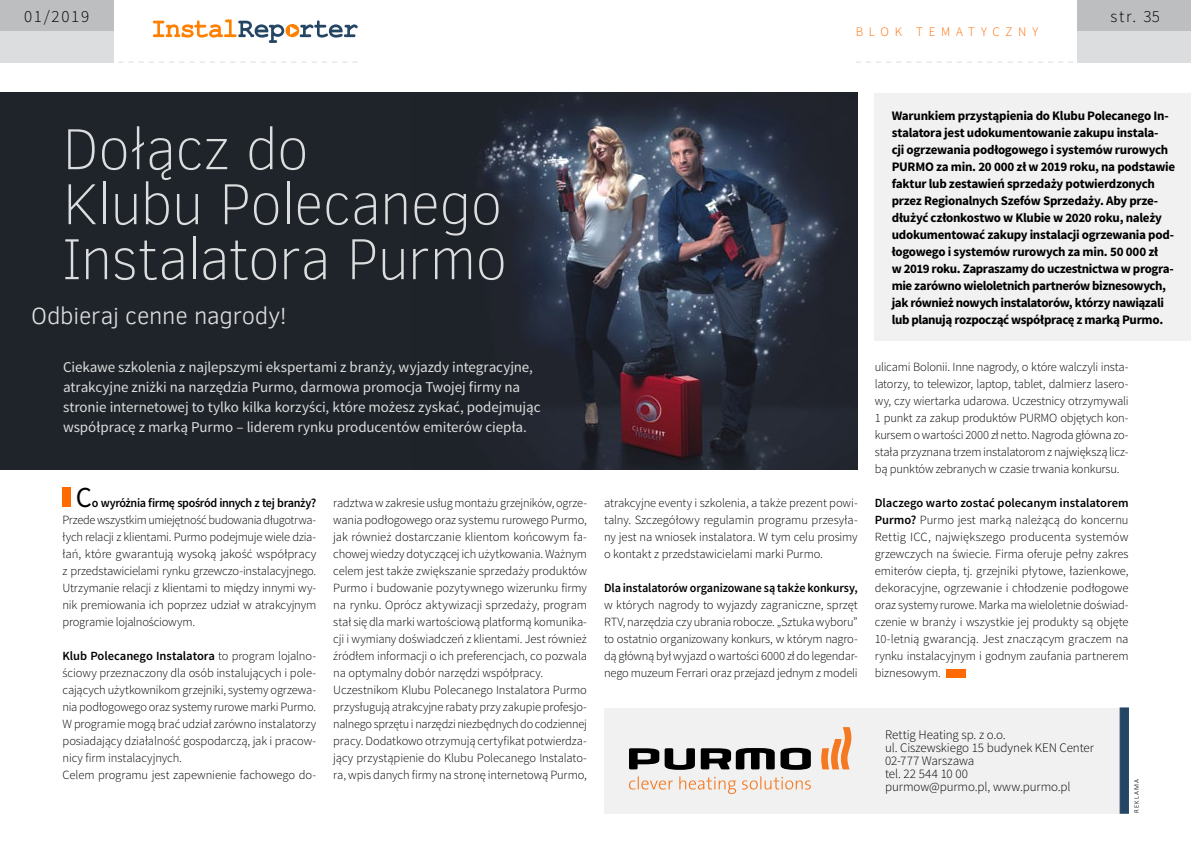
<style>
.page{position:relative;width:1191px;height:842px;background:#fff}
.page>*{position:absolute;margin:0;border:0;box-sizing:border-box;transform-origin:0 0}
.t1{font:100 59px/55px "Clear Sans";letter-spacing:-.02em;color:#dcddde}
.t2{font:29px "Source Sans Pro";color:#000}
.t3{font:300 24px "Clear Sans";letter-spacing:-.01em;color:#dcddde}
.t4{font:300 17px "Source Sans Pro";letter-spacing:.1em;color:#000}
.t5{font:15px/20px "Source Sans Pro";letter-spacing:-.005em;color:#dcddde}
.t6{font:700 13px/17px "Source Sans Pro";letter-spacing:-.025em;color:#000}
.t7{font:300 13px/13px "Source Sans Pro";letter-spacing:-.005em;color:#000}
.t8{font:300 13px "Source Sans Pro";letter-spacing:.445em;color:#ff6a00}
.t9{font:300 12.5px/17px "Source Sans Pro";letter-spacing:-.01em;color:#000;text-align:justify}
.t10{font:600 12.5px "Source Sans Pro";letter-spacing:-.015em;color:#000;scale:.96 1}
.t11{font:600 12.5px "Source Sans Pro";letter-spacing:-.015em;color:#000}
.t12{font:300 7px "Calibri";letter-spacing:.155em;color:#000}
.s1{font-weight:600}
</style>
<div class="page">
<div style="left:1077px;top:0;width:114px;height:31px;background:#bcbec0"></div>
<div style="left:1077px;top:31px;width:114px;height:31px;background:#dcddde"></div>
<svg style="left:153px;top:20px;width:204px;height:23px"></svg>
<div style="left:0;top:0;width:113px;height:31px;background:#bcbec0"></div>
<div style="left:0;top:31px;width:113px;height:31px;background:#dcddde"></div>
<svg style="left:108px;top:62px;width:249px;height:1px"></svg>
<svg style="left:856px;top:62px;width:227px;height:1px"></svg>
<div style="left:0;top:93px;width:857px;height:377px;background:#1f242a"></div>
<img style="left:478px;top:94px;width:361px;height:376px">
<div style="left:945px;top:669px;width:20px;height:8px;background:#ff6a00"></div>
<div style="left:604px;top:708px;width:524px;height:105px;background:#f1f1f2"></div>
<div style="left:1120px;top:708px;width:8px;height:105px;background:#244564"></div>
<svg style="left:629px;top:727px;width:222px;height:67px"></svg>
<div style="left:63px;top:487px;width:8px;height:20px;background:#ff6a00"></div>
<div style="left:874px;top:93px;width:317px;height:247px;background:#f1f1f2"></div>
<h3 class="t4" style="left:24px;top:6px;width:67px">01/2019</h3>
<h3 class="t4" style="left:1110px;top:6px;width:51px">str. 35</h3>
<p class="t8" style="left:855px;top:24px;width:184px">blok tematyczny</p>
<h1 class="t1" style="left:62px;top:121px;width:446px">Dołącz do<br>Klubu Polecanego<br>Instalatora Purmo</h1>
<h3 class="t3" style="left:31px;top:300px;width:257px">Odbieraj cenne nagrody!</h3>
<p class="t5" style="left:63px;top:357px;width:479px">Ciekawe szkolenia z najlepszymi ekspertami z branży, wyjazdy integracyjne, atrakcyjne zniżki na narzędzia Purmo, darmowa promocja Twojej firmy na stronie internetowej to tylko kilka korzyści, które możesz zyskać, podejmując współpracę z marką Purmo – liderem rynku producentów emiterów ciepła.</p>
<h2 class="t2" style="left:76px;top:480px;width:18px">C</h2>
<p class="t11" style="left:92px;top:495px;width:226px">o wyróżnia firmę spośród innych z tej branży?</p>
<p class="t9" style="left:63px;top:512px;width:255px">Przede wszystkim umiejętność budowania długotrwa&shy;łych relacji z klientami. Purmo podejmuje wiele dzia&shy;łań, które gwarantują wysoką jakość współpracy z przedstawicielami rynku grzewczo-instalacyjnego.<br>Utrzymanie relacji z klientami to między innymi wy&shy;nik premiowania ich poprzez udział w atrakcyjnym programie lojalnościowym.</p>
<p class="t9" style="left:63px;top:648px;width:255px;text-align:left"><span class="s1">Klub Polecanego Instalatora</span> to program lojalno&shy;ściowy przeznaczony dla osób instalujących i pole&shy;cających użytkownikom grzejniki, systemy ogrzewa&shy;nia podłogowego oraz systemy rurowe marki Purmo.<br>W programie mogą brać udział zarówno instalatorzy posiadający działalność gospodarczą, jak i pracow&shy;nicy firm instalacyjnych.<br>Celem programu jest zapewnienie fachowego do-</p>
<p class="t9" style="left:333px;top:495px;width:255px;text-align:left">radztwa w zakresie usług montażu grzejników, ogrze&shy;wania podłogowego oraz systemu rurowego Purmo, jak również dostarczanie klientom końcowym fa&shy;chowej wiedzy dotyczącej ich użytkowania. Ważnym celem jest także zwiększanie sprzedaży produktów Purmo i budowanie pozytywnego wizerunku firmy na rynku. Oprócz aktywizacji sprzedaży, program stał się dla marki wartościową platformą komunika&shy;cji i wymiany doświadczeń z klientami. Jest również źródłem informacji o ich preferencjach, co pozwala na optymalny dobór narzędzi współpracy.<br>Uczestnikom Klubu Polecanego Instalatora Purmo przysługują atrakcyjne rabaty przy zakupie profesjo&shy;nalnego sprzętu i narzędzi niezbędnych do codziennej pracy. Dodatkowo otrzymują certyfikat potwierdza&shy;jący przystąpienie do Klubu Polecanego Instalato&shy;ra, wpis danych firmy na stronę internetową Purmo,</p>
<p class="t9" style="left:604px;top:495px;width:255px">atrakcyjne eventy i szkolenia, a także prezent powi&shy;talny. Szczegółowy regulamin programu przesyła&shy;ny jest na wniosek instalatora. W tym celu prosimy o kontakt z przedstawicielami marki Purmo.</p>
<p class="t10" style="left:604px;top:580px;width:266px">Dla instalatorów organizowane są także konkursy,</p>
<p class="t9" style="left:604px;top:597px;width:255px">w których nagrody to wyjazdy zagraniczne, sprzęt RTV, narzędzia czy ubrania robocze. „Sztuka wyboru” to ostatnio organizowany konkurs, w którym nagro&shy;dą główną był wyjazd o wartości 6000 zł do legendar&shy;nego muzeum Ferrari oraz przejazd jednym z modeli</p>
<p class="t6" style="left:891px;top:107px;width:285px">Warunkiem przystąpienia do Klubu Polecanego In&shy;stalatora jest udokumentowanie zakupu instala-<br>cji ogrzewania podłogowego i systemów rurowych PURMO za min. 20 000 zł w 2019 roku, na podstawie faktur lub zestawień sprzedaży potwierdzonych przez Regionalnych Szefów Sprzedaży. Aby prze&shy;dłużyć członkostwo w Klubie w 2020 roku, należy udokumentować zakupy instalacji ogrzewania pod&shy;łogowego i systemów rurowych za min. 50 000 zł<br>w 2019 roku. Zapraszamy do uczestnictwa w progra&shy;mie zarówno wieloletnich partnerów biznesowych, jak również nowych instalatorów, którzy nawiązali lub planują rozpocząć współpracę z marką Purmo.</p>
<p class="t9" style="left:874px;top:359px;width:255px">ulicami Bolonii. Inne nagrody, o które walczyli insta&shy;latorzy, to telewizor, laptop, tablet, dalmierz lasero&shy;wy, czy wiertarka udarowa. Uczestnicy otrzymywali 1 punkt za zakup produktów PURMO objętych kon&shy;kursem o wartości 2000 zł netto. Nagroda główna zo&shy;stała przyznana trzem instalatorom z największą licz&shy;bą punktów zebranych w czasie trwania konkursu.</p>
<p class="t9" style="left:874px;top:495px;width:255px"><span class="s1">Dlaczego warto zostać polecanym instalatorem Purmo?</span> Purmo jest marką należącą do koncernu Rettig ICC, największego producenta systemów grzewczych na świecie. Firma oferuje pełny zakres emiterów ciepła, tj. grzejniki płytowe, łazienkowe, dekoracyjne, ogrzewanie i chłodzenie podłogowe oraz systemy rurowe. Marka ma wieloletnie doświad&shy;czenie w branży i wszystkie jej produkty są objęte 10-letnią gwarancją. Jest znaczącym graczem na rynku instalacyjnym i godnym zaufania partnerem biznesowym.</p>
<p class="t7" style="left:885px;top:729px;width:210px">Rettig Heating sp. z o.o.<br>ul. Ciszewskiego 15 budynek KEN Center<br>02-777 Warszawa<br>tel. 22 544 10 00<br>purmow@purmo.pl, www.purmo.pl</p>
<p class="t12" style="left:1132px;top:813px;width:36px;rotate:-90deg">reklama</p>
</div>
